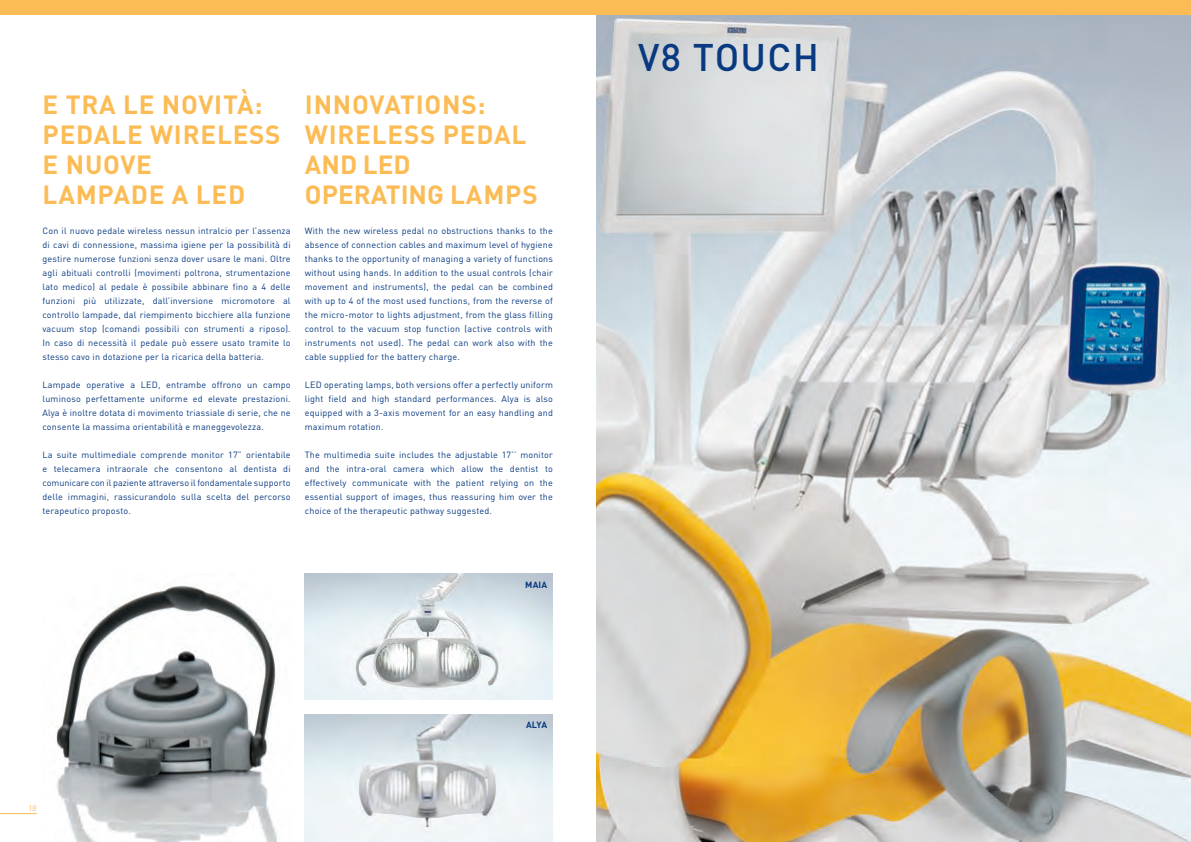
<style>
.page{position:relative;width:1191px;height:842px;background:#fff}
.page>*{position:absolute;margin:0;border:0;box-sizing:border-box;transform-origin:0 0}
.t1{font:500 38px "DIN Pro";letter-spacing:.035em;color:#083981}
.t2{font:700 26px/30px "DIN Pro";letter-spacing:.03em;color:#fcbc55}
.t3{font:9px/14px "DIN Pro";letter-spacing:.02em;color:#083981;text-align:justify}
.t4{font:700 9px "DIN Pro";letter-spacing:.02em;color:#083981}
.t5{font:8px "DIN Pro";color:#fcbc55}
</style>
<div class="page">
<hr style="left:0;top:813px;width:37px;height:1px;background:#fcbc55">
<img style="left:596px;top:14px;width:595px;height:828px">
<div style="left:0;top:0;width:595px;height:14px;background:#fcbc55"></div>
<div style="left:595px;top:0;width:596px;height:14px;background:#fcbc55"></div>
<img style="left:55px;top:585px;width:222px;height:257px">
<img style="left:305px;top:574px;width:248px;height:126px">
<img style="left:305px;top:714px;width:248px;height:128px">
<h2 class="t2" style="left:43px;top:88px;width:239px">E TRA LE NOVITÀ:<br>PEDALE WIRELESS<br>E NUOVE<br>LAMPADE A LED</h2>
<p class="t3" style="left:43px;top:223px;width:250px">Con il nuovo pedale wireless nessun intralcio per l’assenza di cavi di connessione, massima igiene per la possibilità di gestire numerose funzioni senza dover usare le mani. Oltre agli abituali controlli (movimenti poltrona, strumentazione lato medico) al pedale è possibile abbinare fino a 4 delle funzioni più utilizzate, dall’inversione micromotore al controllo lampade, dal riempimento bicchiere alla funzione vacuum stop (comandi possibili con strumenti a riposo).<br>In caso di necessità il pedale può essere usato tramite lo stesso cavo in dotazione per la ricarica della batteria.</p>
<p class="t3" style="left:43px;top:377px;width:250px">Lampade operative a LED, entrambe offrono un campo luminoso perfettamente uniforme ed elevate prestazioni.<br>Alya è inoltre dotata di movimento triassiale di serie, che ne consente la massima orientabilità e maneggevolezza.</p>
<p class="t3" style="left:43px;top:447px;width:250px">La suite multimediale comprende monitor 17” orientabile e telecamera intraorale che consentono al dentista di comunicare con il paziente attraverso il fondamentale supporto delle immagini, rassicurandolo sulla scelta del percorso terapeutico proposto.</p>
<h2 class="t2" style="left:305px;top:88px;width:234px">INNOVATIONS:<br>WIRELESS PEDAL<br>AND LED<br>OPERATING LAMPS</h2>
<p class="t3" style="left:305px;top:223px;width:250px">With the new wireless pedal no obstructions thanks to the absence of connection cables and maximum level of hygiene thanks to the opportunity of managing a variety of functions without using hands. In addition to the usual controls (chair movement and instruments), the pedal can be combined with up to 4 of the most used functions, from the reverse of the micro-motor to lights adjustment, from the glass filling control to the vacuum stop function (active controls with instruments not used). The pedal can work also with the cable supplied for the battery charge.</p>
<p class="t3" style="left:305px;top:377px;width:250px">LED operating lamps, both versions offer a perfectly uniform light field and high standard performances. Alya is also equipped with a 3-axis movement for an easy handling and maximum rotation.</p>
<p class="t3" style="left:305px;top:447px;width:250px">The multimedia suite includes the adjustable 17’’ monitor and the intra-oral camera which allow the dentist to effectively communicate with the patient relying on the essential support of images, thus reassuring him over the choice of the therapeutic pathway suggested.</p>
<p class="t4" style="left:525px;top:578px;width:24px">MAIA</p>
<p class="t5" style="left:28px;top:803px;width:10px">18</p>
<p class="t4" style="left:526px;top:719px;width:23px">ALYA</p>
<h1 class="t1" style="left:638px;top:32px;width:182px">V8 TOUCH</h1>
</div>
